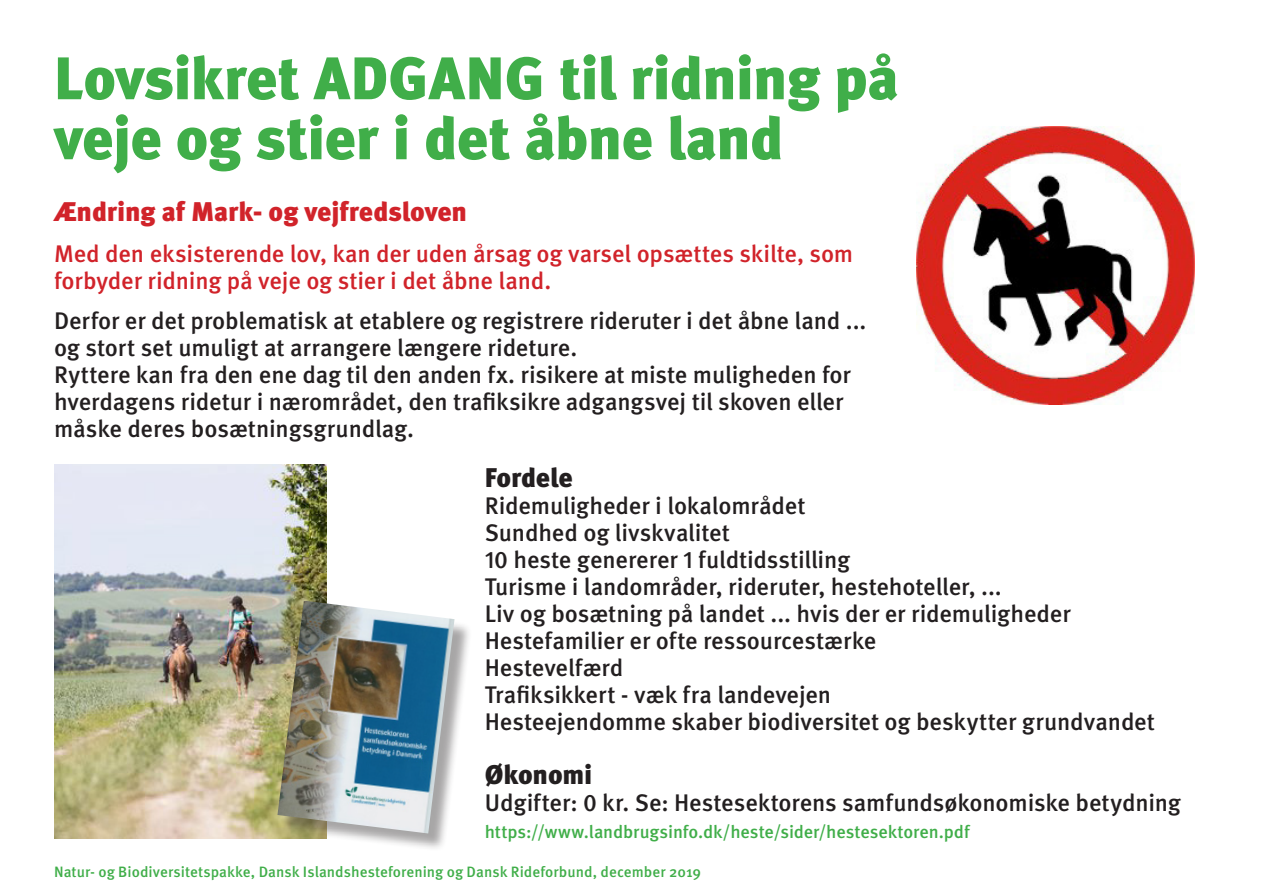
<style>
.page{position:relative;width:1263px;height:893px;background:#fff}
.page>*{position:absolute;margin:0;border:0;box-sizing:border-box;transform-origin:0 0}
.Over{font:900 60px/60px "Meta Pro";letter-spacing:-.015em;color:#40ae49}
.Punkter{font:900 27px "Meta Pro";letter-spacing:-.01em;color:#d1232a}
.Punkter-2{font:900 27px "Meta Pro";letter-spacing:-.01em;color:#231f20}
.Punkter-3{font:500 24px "Meta Pro";letter-spacing:-.005em;color:#231f20}
.brød{font:500 24px/27px "Meta Pro";letter-spacing:-.005em;color:#231f20}
.brød-2{font:500 24px/27px "Meta Pro";letter-spacing:-.01em;color:#d1232a}
.brød-3{font:500 18px "Meta Pro";letter-spacing:-.005em;color:#40ae49}
.brød-4{font:500 15px "Meta Pro";letter-spacing:.005em;color:#40ae49}
</style>
<div class="page">
<img style="left:916px;top:126px;width:278px;height:279px">
<img style="left:54px;top:465px;width:272px;height:374px">
<div style="left:280px;top:603px;width:192px;height:249px;background:#231f20;opacity:.4"></div>
<img style="left:277px;top:601px;width:177px;height:232px">
<p class="Over" style="left:54px;top:50px;width:846px">Lovsikret ADGANG til ridning på veje og stier i det åbne land</p>
<p class="Punkter" style="left:54px;top:195px;width:415px">Ændring af Mark- og vejfredsloven</p>
<p class="brød-2" style="left:54px;top:241px;width:801px">Med den eksisterende lov, kan der uden årsag og varsel opsættes skilte, som forbyder ridning på veje og stier i det åbne land.</p>
<p class="brød" style="left:54px;top:308px;width:814px">Derfor er det problematisk at etablere og registrere rideruter i det åbne land ... og stort set umuligt at arrangere længere rideture.</p>
<p class="brød" style="left:54px;top:362px;width:798px">Ryttere kan fra den ene dag til den anden fx. risikere at miste muligheden for hverdagens ridetur i nærområdet, den trafiksikre adgangsvej til skoven eller måske deres bosætningsgrundlag.</p>
<p class="Punkter-2" style="left:485px;top:461px;width:90px">Fordele</p>
<p class="Punkter-3" style="left:485px;top:491px;width:322px">Ridemuligheder i lokalområdet</p>
<p class="Punkter-3" style="left:485px;top:518px;width:247px">Sundhed og livskvalitet</p>
<p class="Punkter-3" style="left:485px;top:545px;width:367px">10 heste genererer 1 fuldtidsstilling</p>
<p class="Punkter-3" style="left:485px;top:572px;width:518px">Turisme i landområder, rideruter, hestehoteller, ...</p>
<p class="Punkter-3" style="left:485px;top:599px;width:587px">Liv og bosætning på landet ... hvis der er ridemuligheder</p>
<p class="Punkter-3" style="left:485px;top:626px;width:393px">Hestefamilier er ofte ressourcestærke</p>
<p class="Punkter-3" style="left:485px;top:653px;width:140px">Hestevelfærd</p>
<p class="Punkter-3" style="left:485px;top:680px;width:348px">Trafiksikkert - væk fra landevejen</p>
<p class="Punkter-3" style="left:485px;top:707px;width:672px">Hesteejendomme skaber biodiversitet og beskytter grundvandet</p>
<p class="Punkter-2" style="left:485px;top:758px;width:109px">Økonomi</p>
<p class="Punkter-3" style="left:485px;top:788px;width:698px">Udgifter: 0 kr. Se: Hestesektorens samfundsøkonomiske betydning</p>
<p class="brød-3" style="left:485px;top:821px;width:486px">https://www.landbrugsinfo.dk/heste/sider/hestesektoren.pdf</p>
<p class="brød-4" style="left:54px;top:862px;width:649px">Natur- og Biodiversitetspakke, Dansk Islandshesteforening og Dansk Rideforbund, december 2019</p>
</div>
